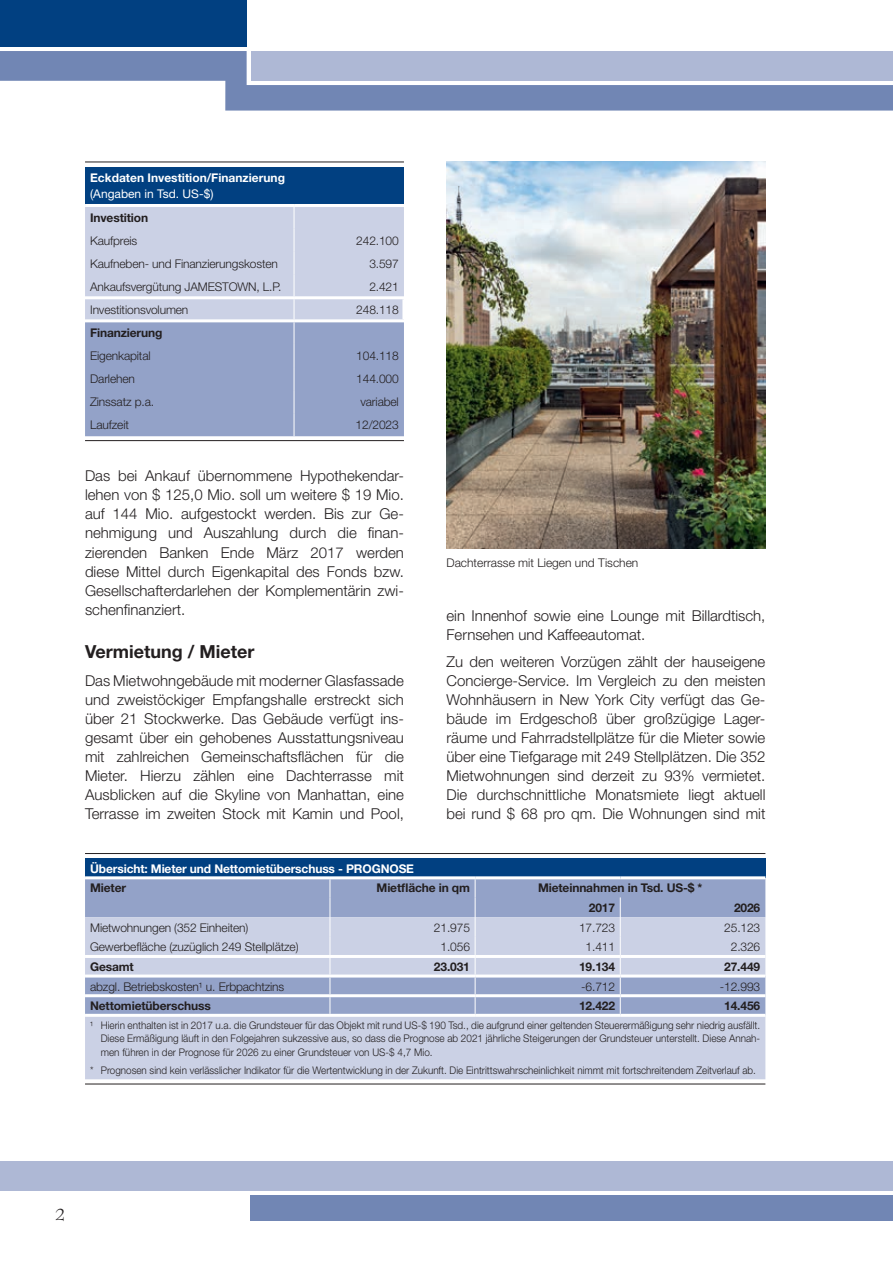
<style>
.page{position:relative;width:893px;height:1263px;background:#fff}
.page>*{position:absolute;margin:0;border:0;box-sizing:border-box;transform-origin:0 0}
.t1{font:700 18px "Helvetica Neue";color:#231f20}
.t2{font:18px "Bernhard Modern Std";color:#231f20}
.t3{font:300 15px/19px "Helvetica Neue";color:#231f20;text-align:justify}
.t4{font:300 12px "Helvetica Neue";letter-spacing:-.01em;color:#231f20}
.t5{font:700 12px/19.6px "Helvetica Neue";letter-spacing:-.01em;color:#231f20}
.t6{font:700 12px "Helvetica Neue";letter-spacing:-.01em;color:#fff}
.t7{font:12px "Helvetica Neue";color:#fff}
.t8{font:300 10.5px/13.5px "Helvetica Neue";color:#231f20;text-align:justify;scale:.95 1}
.t9{font:300 10.5px "Helvetica Neue";color:#231f20;scale:.94 1}
</style>
<div class="page">
<svg style="left:0;top:51px;width:893px;height:60px;fill:#7186b4"></svg>
<div style="left:251px;top:51px;width:642px;height:30px;background:#aeb8d5"></div>
<div style="left:0;top:0;width:247px;height:47px;background:#014081"></div>
<div style="left:251px;top:1195px;width:642px;height:25px;background:#7186b4"></div>
<div style="left:0;top:1161px;width:893px;height:30px;background:#aeb8d5"></div>
<div style="left:85px;top:858px;width:680px;height:20px;background:#014081"></div>
<div style="left:85px;top:879px;width:680px;height:38px;background:#93a2c8"></div>
<svg style="left:85px;top:917px;width:680px;height:162px;background:#bfc7de"></svg>
<hr style="left:85px;top:876px;width:245px;height:3px;background:#fff">
<hr style="left:330px;top:876px;width:145px;height:3px;background:#fff">
<hr style="left:475px;top:876px;width:145px;height:3px;background:#fff">
<hr style="left:620px;top:876px;width:145px;height:3px;background:#fff">
<svg style="left:330px;top:879px;width:1px;height:135px"></svg>
<svg style="left:475px;top:879px;width:1px;height:135px"></svg>
<svg style="left:620px;top:897px;width:1px;height:117px"></svg>
<hr style="left:85px;top:955px;width:245px;height:3px;background:#fff">
<hr style="left:330px;top:955px;width:145px;height:3px;background:#fff">
<hr style="left:475px;top:955px;width:145px;height:3px;background:#fff">
<hr style="left:620px;top:955px;width:145px;height:3px;background:#fff">
<hr style="left:85px;top:974px;width:245px;height:3px;background:#fff">
<hr style="left:330px;top:974px;width:145px;height:3px;background:#fff">
<hr style="left:475px;top:974px;width:145px;height:3px;background:#fff">
<hr style="left:620px;top:974px;width:145px;height:3px;background:#fff">
<hr style="left:85px;top:994px;width:245px;height:3px;background:#fff">
<hr style="left:330px;top:994px;width:145px;height:3px;background:#fff">
<hr style="left:475px;top:994px;width:145px;height:3px;background:#fff">
<hr style="left:620px;top:994px;width:145px;height:3px;background:#fff">
<hr style="left:85px;top:1014px;width:245px;height:3px;background:#fff">
<hr style="left:330px;top:1014px;width:145px;height:3px;background:#fff">
<hr style="left:475px;top:1014px;width:145px;height:3px;background:#fff">
<hr style="left:620px;top:1014px;width:145px;height:3px;background:#fff">
<hr style="left:85px;top:853px;width:680px;height:1px;background:#231f20">
<hr style="left:85px;top:1084px;width:680px;height:1px;background:#231f20">
<div style="left:85px;top:167px;width:319px;height:38px;background:#014081"></div>
<hr style="left:85px;top:204px;width:209px;height:3px;background:#fff">
<hr style="left:294px;top:204px;width:110px;height:3px;background:#fff">
<svg style="left:85px;top:207px;width:319px;height:229px;background:#aeb9d6"></svg>
<hr style="left:84px;top:296px;width:210px;height:3px;background:#fff">
<hr style="left:294px;top:296px;width:111px;height:3px;background:#fff">
<hr style="left:402px;top:299px;width:3px;height:20px;background:#fff">
<hr style="left:84px;top:319px;width:210px;height:3px;background:#fff">
<hr style="left:294px;top:319px;width:111px;height:3px;background:#fff">
<hr style="left:85px;top:162px;width:319px;height:1px;background:#231f20">
<hr style="left:85px;top:440px;width:319px;height:1px;background:#231f20">
<img style="left:446px;top:162px;width:319px;height:387px">
<p class="t6" style="left:90px;top:170px;width:196px">Eckdaten Investition/Finanzierung</p>
<p class="t7" style="left:90px;top:186px;width:125px">(Angaben in Tsd. US-$)</p>
<p class="t5" style="left:90px;top:207px;width:59px">Investition</p>
<p class="t4" style="left:90px;top:233px;width:49px">Kaufpreis</p>
<p class="t4" style="left:356px;top:233px;width:44px">242.100</p>
<p class="t4" style="left:90px;top:256px;width:189px">Kaufneben- und Finanzierungskosten</p>
<p class="t4" style="left:369px;top:256px;width:31px">3.597</p>
<p class="t4" style="left:90px;top:279px;width:193px">Ankaufsvergütung JAMESTOWN, L.P.</p>
<p class="t4" style="left:369px;top:279px;width:31px">2.421</p>
<p class="t4" style="left:90px;top:302px;width:100px">Investitionsvolumen</p>
<p class="t4" style="left:356px;top:302px;width:44px">248.118</p>
<p class="t5" style="left:90px;top:323px;width:74px">Finanzierung</p>
<p class="t4" style="left:90px;top:349px;width:62px">Eigenkapital</p>
<p class="t4" style="left:356px;top:349px;width:44px">104.118</p>
<p class="t4" style="left:90px;top:372px;width:46px">Darlehen</p>
<p class="t4" style="left:356px;top:372px;width:44px">144.000</p>
<p class="t4" style="left:90px;top:395px;width:65px">Zinssatz p.a.</p>
<p class="t4" style="left:360px;top:395px;width:40px">variabel</p>
<p class="t4" style="left:90px;top:418px;width:40px">Laufzeit</p>
<p class="t4" style="left:356px;top:418px;width:45px">12/2023</p>
<p class="t3" style="left:85px;top:466px;width:320px">Das bei Ankauf übernommene Hypothekendar&shy;lehen von $ 125,0 Mio. soll um weitere $ 19 Mio. auf 144 Mio. aufgestockt werden. Bis zur Ge&shy;nehmigung und Auszahlung durch die finan&shy;zierenden Banken Ende März 2017 werden diese Mittel durch Eigenkapital des Fonds bzw.<br>Gesellschafterdarlehen der Komplementärin zwi&shy;schenfinanziert.</p>
<p class="t1" style="left:85px;top:640px;width:171px">Vermietung / Mieter</p>
<p class="t3" style="left:85px;top:670px;width:320px">Das Mietwohngebäude mit moderner Glasfassade und zweistöckiger Empfangshalle erstreckt sich über 21 Stockwerke. Das Gebäude verfügt ins&shy;gesamt über ein gehobenes Ausstattungsniveau mit zahlreichen Gemeinschaftsflächen für die Mieter. Hierzu zählen eine Dachterrasse mit Ausblicken auf die Skyline von Manhattan, eine Terrasse im zweiten Stock mit Kamin und Pool,</p>
<p class="t4" style="left:446px;top:555px;width:193px">Dachterrasse mit Liegen und Tischen</p>
<p class="t3" style="left:446px;top:606px;width:320px">ein Innenhof sowie eine Lounge mit Billardtisch,<br>Fernsehen und Kaffeeautomat.</p>
<p class="t3" style="left:446px;top:652px;width:320px">Zu den weiteren Vorzügen zählt der hauseigene Concierge-Service. Im Vergleich zu den meisten Wohnhäusern in New York City verfügt das Ge&shy;bäude im Erdgeschoß über großzügige Lager&shy;räume und Fahrradstellplätze für die Mieter sowie über eine Tiefgarage mit 249 Stellplätzen. Die 352<br>Mietwohnungen sind derzeit zu 93% vermietet.<br>Die durchschnittliche Monatsmiete liegt aktuell bei rund $ 68 pro qm. Die Wohnungen sind mit</p>
<p class="t6" style="left:90px;top:861px;width:325px">Übersicht: Mieter und Nettomietüberschuss - PROGNOSE</p>
<p class="t5" style="left:90px;top:878px;width:37px">Mieter</p>
<p class="t5" style="left:377px;top:878px;width:95px">Mietfläche in qm</p>
<p class="t5" style="left:589px;top:878px;width:115px;text-indent:-51px">Mieteinnahmen in Tsd. US-$ *<br>2017</p>
<p class="t5" style="left:734px;top:897px;width:28px">2026</p>
<p class="t4" style="left:90px;top:920px;width:160px">Mietwohnungen (352 Einheiten)</p>
<p class="t4" style="left:434px;top:920px;width:38px">21.975</p>
<p class="t4" style="left:579px;top:920px;width:38px">17.723</p>
<p class="t4" style="left:724px;top:920px;width:38px">25.123</p>
<p class="t4" style="left:90px;top:940px;width:210px">Gewerbefläche (zuzüglich 249 Stellplätze)</p>
<p class="t4" style="left:440px;top:940px;width:31px">1.056</p>
<p class="t4" style="left:586px;top:940px;width:31px">1.411</p>
<p class="t4" style="left:731px;top:940px;width:31px">2.326</p>
<p class="t5" style="left:90px;top:956px;width:45px">Gesamt</p>
<p class="t5" style="left:434px;top:956px;width:38px">23.031</p>
<p class="t5" style="left:579px;top:956px;width:38px">19.134</p>
<p class="t5" style="left:724px;top:956px;width:38px">27.449</p>
<p class="t4" style="left:90px;top:979px;width:196px">abzgl. Betriebskosten¹ u. Erbpachtzins</p>
<p class="t4" style="left:581px;top:979px;width:35px">-6.712</p>
<p class="t4" style="left:720px;top:979px;width:42px">-12.993</p>
<p class="t5" style="left:90px;top:996px;width:122px">Nettomietüberschuss</p>
<p class="t5" style="left:579px;top:996px;width:38px">12.422</p>
<p class="t5" style="left:724px;top:996px;width:38px">14.456</p>
<p class="t8" style="left:101px;top:1018px;width:696px;text-indent:-11px">¹ Hierin enthalten ist in 2017 u.a. die Grundsteuer für das Objekt mit rund US-$ 190 Tsd., die aufgrund einer geltenden Steuerermäßigung sehr niedrig ausfällt.<br>Diese Ermäßigung läuft in den Folgejahren sukzessive aus, so dass die Prognose ab 2021 jährliche Steigerungen der Grundsteuer unterstellt. Diese Annah&shy;men führen in der Prognose für 2026 zu einer Grundsteuer von US-$ 4,7 Mio.</p>
<p class="t9" style="left:90px;top:1064px;width:710px">* Prognosen sind kein verlässlicher Indikator für die Wertentwicklung in der Zukunft. Die Eintrittswahrscheinlichkeit nimmt mit fortschreitendem Zeitverlauf ab.</p>
<p class="t2" style="left:55px;top:1204px;width:12px">2</p>
</div>
